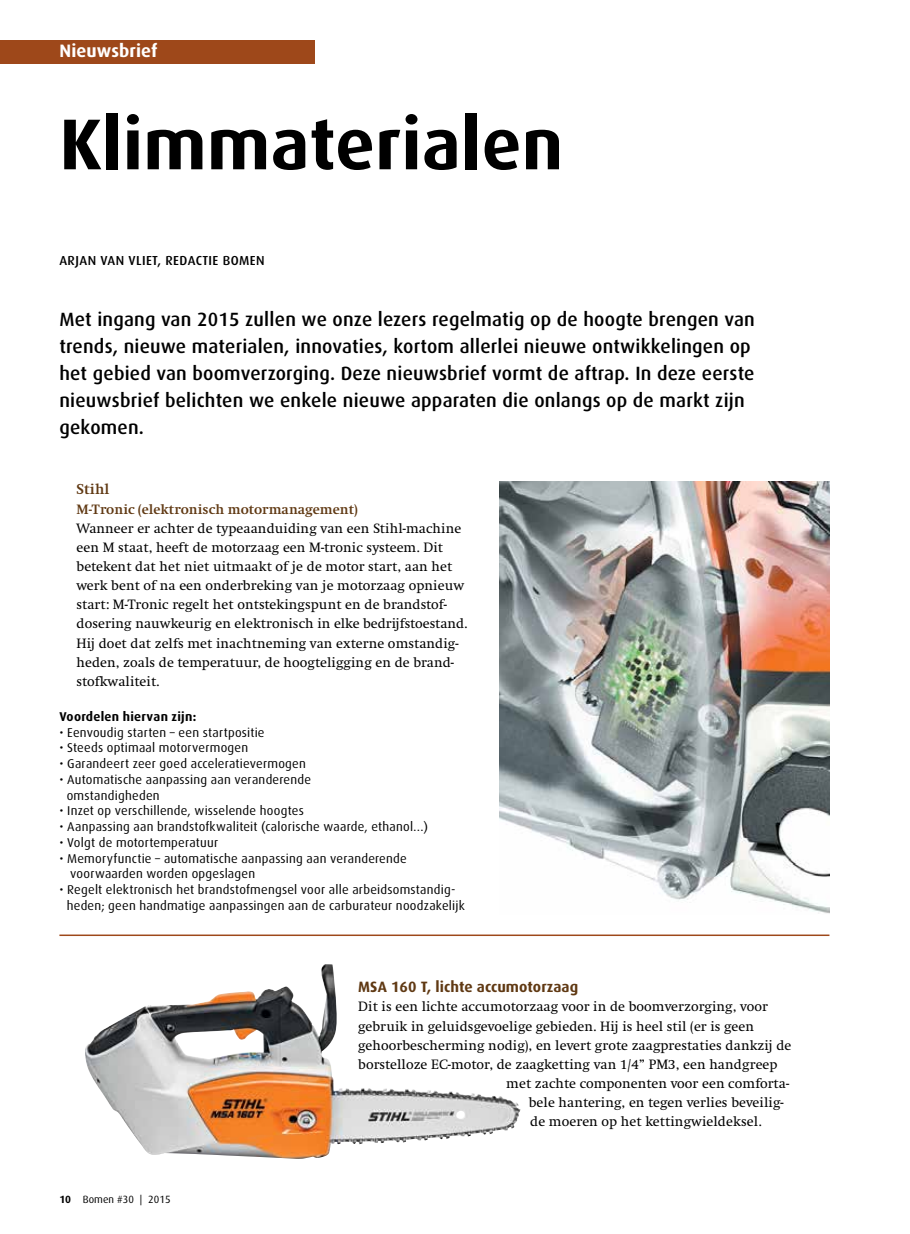
<style>
.page{position:relative;width:910px;height:1234px;background:#fff}
.page>*{position:absolute;margin:0;border:0;box-sizing:border-box;transform-origin:0 0}
.t1{font:700 72px "Dax";letter-spacing:.005em;color:#000}
.t2{font:500 19.2px/27px "Dax";letter-spacing:.01em;color:#000}
.t3{font:700 18px "Dax";letter-spacing:.005em;color:#fff}
.t4{font:700 15px "Dax";letter-spacing:.005em;color:#603913}
.t5{font:700 15px "Swift EF";letter-spacing:.005em;color:#603913}
.t6{font:14.1px/19.2px "Swift EF";letter-spacing:.005em;color:#000}
.t7{font:700 14.1px "Swift EF";letter-spacing:.005em;color:#603913}
.t8{font:500 13.05px "Dax";letter-spacing:.03em;color:#000}
.t9{font:12.75px/15.8px "Dax";letter-spacing:.02em;color:#000}
.t10{font:700 12.75px "Dax";letter-spacing:.02em;color:#000}
.t11{font:10.5px "Dax";letter-spacing:.005em;color:#000}
.s1{font-weight:700}
</style>
<div class="page">
<div style="left:0;top:40px;width:315px;height:24px;background:#9e481a"></div>
<img style="left:500px;top:481px;width:329px;height:433px">
<hr style="left:59px;top:934px;width:770px;height:1px;background:#9e481a">
<img style="left:85px;top:965px;width:333px;height:193px">
<p class="t3" style="left:60px;top:41px;width:99px">Nieuwsbrief</p>
<h1 class="t1" style="left:59px;top:103px;width:505px">Klimmaterialen</h1>
<p class="t8" style="left:59px;top:253px;width:207px">ARJAN VAN VLIET, REDACTIE BOMEN</p>
<p class="t2" style="left:59px;top:306px;width:697px">Met ingang van 2015 zullen we onze lezers regelmatig op de hoogte brengen van trends, nieuwe materialen, innovaties, kortom allerlei nieuwe ontwikkelingen op het gebied van boomverzorging. Deze nieuwsbrief vormt de aftrap. In deze eerste nieuwsbrief belichten we enkele nieuwe apparaten die onlangs op de markt zijn gekomen.</p>
<p class="t5" style="left:77px;top:481px;width:34px">Stihl</p>
<p class="t7" style="left:77px;top:501px;width:283px">M-Tronic (elektronisch motormanagement)</p>
<p class="t6" style="left:77px;top:518px;width:393px">Wanneer er achter de typeaanduiding van een Stihl-machine een M staat, heeft de motorzaag een M-tronic systeem. Dit betekent dat het niet uitmaakt of je de motor start, aan het werk bent of na een onderbreking van je motorzaag opnieuw start: M-Tronic regelt het ontstekingspunt en de brandstof&shy;dosering nauwkeurig en elektronisch in elke bedrijfstoestand.<br>Hij doet dat zelfs met inachtneming van externe omstandig&shy;heden, zoals de temperatuur, de hoogteligging en de brand&shy;stofkwaliteit.</p>
<p class="t10" style="left:60px;top:709px;width:138px">Voordelen hiervan zijn:</p>
<p class="t9" style="left:60px;top:724px;width:207px">• Eenvoudig starten – een startpositie</p>
<p class="t9" style="left:60px;top:740px;width:190px">• Steeds optimaal motorvermogen</p>
<p class="t9" style="left:60px;top:755px;width:248px">• Garandeert zeer goed acceleratievermogen</p>
<p class="t9" style="left:67px;top:771px;width:246px;text-indent:-7px">• Automatische aanpassing aan veranderende omstandigheden</p>
<p class="t9" style="left:60px;top:803px;width:246px">• Inzet op verschillende, wisselende hoogtes</p>
<p class="t9" style="left:60px;top:818px;width:370px">• Aanpassing aan brandstofkwaliteit (calorische waarde, ethanol…)</p>
<p class="t9" style="left:60px;top:834px;width:160px">• Volgt de motortemperatuur</p>
<p class="t9" style="left:70px;top:850px;width:338px;text-indent:-11px">• Memoryfunctie – automatische aanpassing aan veranderende voorwaarden worden opgeslagen</p>
<p class="t9" style="left:67px;top:881px;width:400px;text-indent:-7px">• Regelt elektronisch het brandstofmengsel voor alle arbeidsomstandig&shy;heden; geen handmatige aanpassingen aan de carburateur noodzakelijk</p>
<p class="t11" style="left:60px;top:1193px;width:113px"><span class="s1">10</span> Bomen #30 | 2015</p>
<p class="t4" style="left:358px;top:978px;width:222px">MSA 160 T, lichte accumotorzaag</p>
<p class="t6" style="left:358px;top:997px;width:411px">Dit is een lichte accumotorzaag voor in de boomverzorging, voor</p>
<p class="t6" style="left:358px;top:1016px;width:397px">gebruik in geluidsgevoelige gebieden. Hij is heel stil (er is geen</p>
<p class="t6" style="left:358px;top:1035px;width:435px">gehoorbescherming nodig), en levert grote zaagprestaties dankzij de</p>
<p class="t6" style="left:358px;top:1054px;width:421px">borstelloze EC-motor, de zaagketting van 1/4” PM3, een handgreep</p>
<p class="t6" style="left:506px;top:1073px;width:284px">met zachte componenten voor een comforta-</p>
<p class="t6" style="left:529px;top:1092px;width:256px">bele hantering, en tegen verlies beveilig-</p>
<p class="t6" style="left:530px;top:1112px;width:233px">de moeren op het kettingwieldeksel.</p>
</div>
